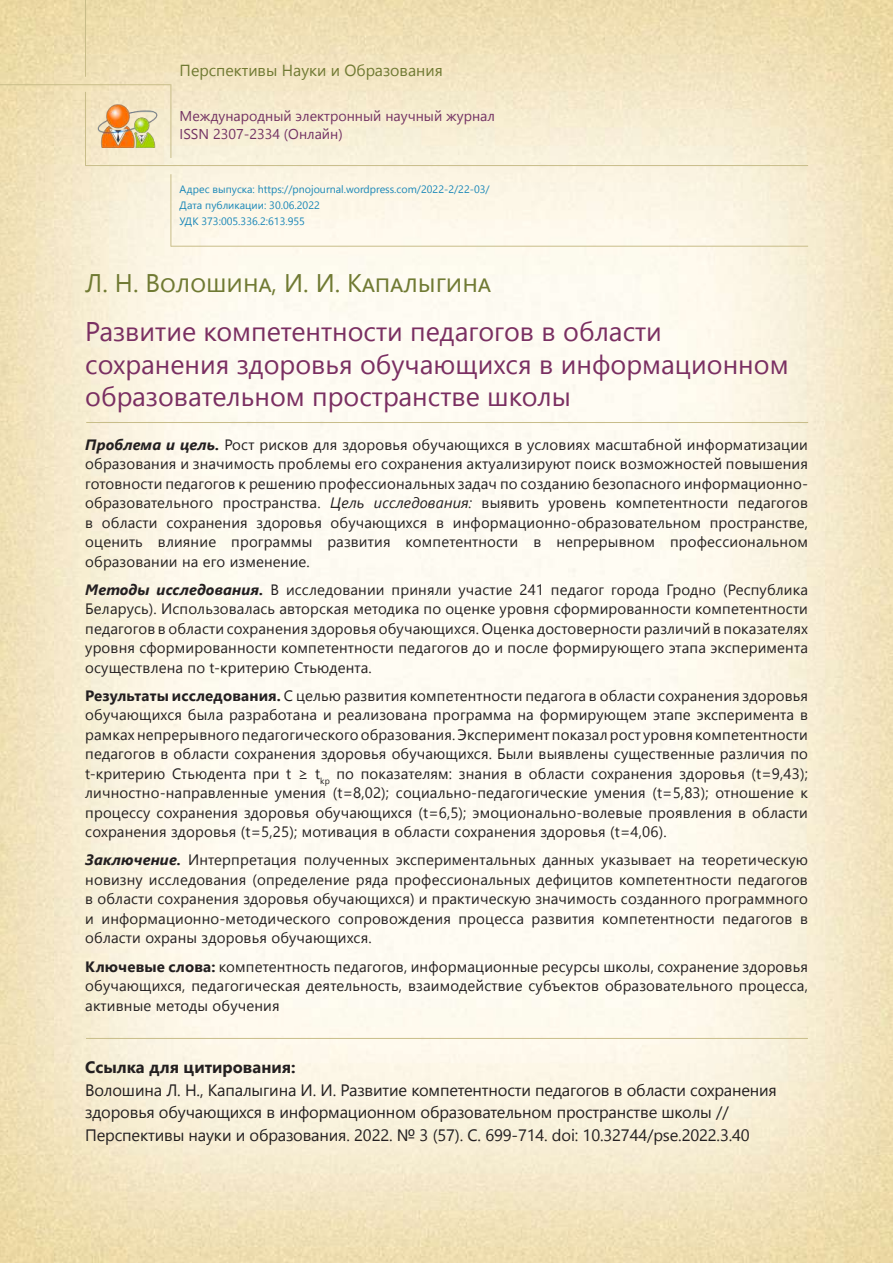
<style>
.page{position:relative;width:893px;height:1263px;background:#fff}
.page>*{position:absolute;margin:0;border:0;box-sizing:border-box;transform-origin:0 0}
.t1{font:27px/32.5px "Segoe UI";color:#7a2f62}
.t2{font:25.5px "Segoe UI";color:#707a33}
.t3{font:16.5px/22.5px "Segoe UI";letter-spacing:-.01em;color:#231f20}
.t4{font:700 16.5px "Segoe UI";color:#231f20}
.t5{font:16.05px "Segoe UI";color:#707a33}
.t6{font:15px/19.5px "Segoe UI";letter-spacing:.01em;color:#231f20;text-align:justify}
.t7{font:14.25px/17.7px "Segoe UI";color:#733263}
.t8{font:10.65px/16px "Segoe UI";color:#1987b8}
.s1{font-weight:700;font-style:italic}
.s2{font-style:italic}
.s3{font-weight:700}
</style>
<div class="page">
<hr style="left:171px;top:246px;width:637px;height:1px;background:#c8bd89">
<hr style="left:85px;top:0;width:1px;height:77px;background:#c8bd89">
<img style="left:95px;top:102px;width:66px;height:46px">
<hr style="left:85px;top:165px;width:723px;height:1px;background:#c8bd89">
<hr style="left:0;top:84px;width:171px;height:1px;background:#c8bd89">
<hr style="left:170px;top:84px;width:1px;height:74px;background:#c8bd89">
<hr style="left:85px;top:92px;width:1px;height:73px;background:#c8bd89">
<hr style="left:170px;top:174px;width:1px;height:73px;background:#c8bd89">
<hr style="left:86px;top:1038px;width:722px;height:1px;background:#c8bd89">
<hr style="left:86px;top:422px;width:722px;height:1px;background:#c8bd89">
<p class="t5" style="left:180px;top:57px;width:265px">Перспективы Науки и Образования</p>
<p class="t7" style="left:180px;top:107px;width:317px">Международный электронный научный журнал<br>ISSN 2307-2334 (Онлайн)</p>
<p class="t8" style="left:180px;top:181px;width:312px">Адрес выпуска: https://pnojournal.wordpress.com/2022-2/22-03/<br>Дата публикации: 30.06.2022<br>УДК 373:005.336.2:613.955</p>
<h2 class="t2" style="left:85px;top:262px;width:407px">Л. Н. Волошина, И. И. Капалыгина</h2>
<h1 class="t1" style="left:85px;top:315px;width:705px">Развитие компетентности педагогов в области сохранения здоровья обучающихся в информационном образовательном пространстве школы</h1>
<p class="t6" style="left:85px;top:435px;width:724px"><span class="s1">Проблема и цель.</span> Рост рисков для здоровья обучающихся в условиях масштабной информатизации образования и значимость проблемы его сохранения актуализируют поиск возможностей повышения готовности педагогов к решению профессиональных задач по созданию безопасного информационно&shy;образовательного пространства. <span class="s2">Цель исследования:</span> выявить уровень компетентности педагогов в области сохранения здоровья обучающихся в информационно-образовательном пространстве, оценить влияние программы развития компетентности в непрерывном профессиональном образовании на его изменение.</p>
<p class="t6" style="left:85px;top:580px;width:724px"><span class="s1">Методы исследования.</span> В исследовании приняли участие 241 педагог города Гродно (Республика Беларусь). Использовалась авторская методика по оценке уровня сформированности компетентности педагогов в области сохранения здоровья обучающихся. Оценка достоверности различий в показателях уровня сформированности компетентности педагогов до и после формирующего этапа эксперимента осуществлена по t-критерию Стьюдента.</p>
<p class="t6" style="left:85px;top:686px;width:724px"><span class="s3">Результаты исследования.</span> С целью развития компетентности педагога в области сохранения здоровья обучающихся была разработана и реализована программа на формирующем этапе эксперимента в рамках непрерывного педагогического образования. Эксперимент показал рост уровня компетентности педагогов в области сохранения здоровья обучающихся. Были выявлены существенные различия по t-критерию Стьюдента при t ≥ t<sub>kp</sub> по показателям: знания в области сохранения здоровья (t=9,43); личностно-направленные умения (t=8,02); социально-педагогические умения (t=5,83); отношение к процессу сохранения здоровья обучающихся (t=6,5); эмоционально-волевые проявления в области сохранения здоровья (t=5,25); мотивация в области сохранения здоровья (t=4,06).</p>
<p class="t6" style="left:85px;top:850px;width:724px"><span class="s1">Заключение.</span> Интерпретация полученных экспериментальных данных указывает на теоретическую новизну исследования (определение ряда профессиональных дефицитов компетентности педагогов в области сохранения здоровья обучающихся) и практическую значимость созданного программного и информационно-методического сопровождения процесса развития компетентности педагогов в области охраны здоровья обучающихся.</p>
<p class="t6" style="left:85px;top:956px;width:724px"><span class="s3">Ключевые слова:</span> компетентность педагогов, информационные ресурсы школы, сохранение здоровья обучающихся, педагогическая деятельность, взаимодействие субъектов образовательного процесса, активные методы обучения</p>
<p class="t4" style="left:85px;top:1054px;width:212px">Ссылка для цитирования:</p>
<p class="t3" style="left:85px;top:1078px;width:693px">Волошина Л. Н., Капалыгина И. И. Развитие компетентности педагогов в области сохранения здоровья обучающихся в информационном образовательном пространстве школы //<br>Перспективы науки и образования. 2022. № 3 (57). С. 699-714. doi: 10.32744/pse.2022.3.40</p>
</div>
